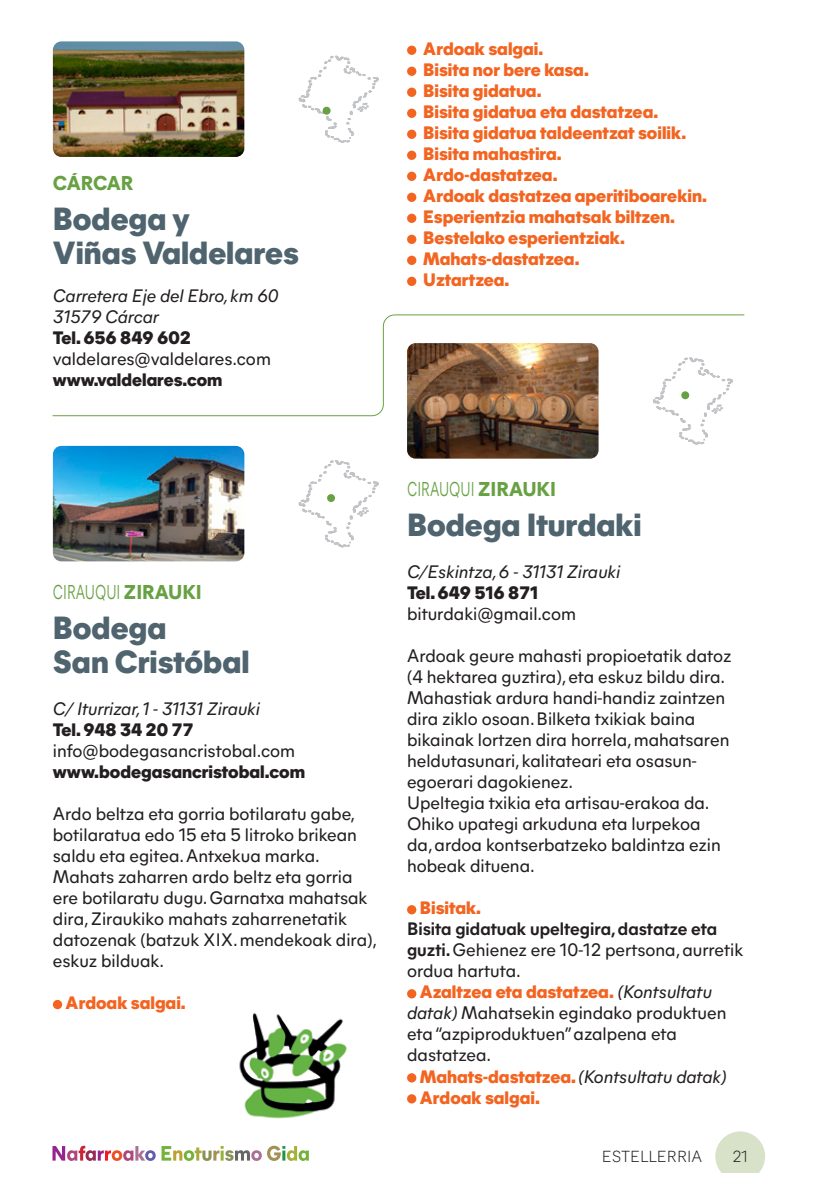
<style>
.page{position:relative;width:817px;height:1191px;background:#fff}
.page>*{position:absolute;margin:0;border:0;box-sizing:border-box;transform-origin:0 0}
.t1{font:800 32px "Mier A";color:#4f646e}
.t2{font:20px "Mier A";color:#68a143;scale:.7 1}
.t3{font:800 20px "Mier A";letter-spacing:-.02em;color:#68a143}
.t4{font:18px/21px "Mier A";color:#231f20}
.t5{font:800 18px "Mier A";color:#f36421}
.t6{font:italic 18px "Mier A";color:#231f20}
.t7{font:800 18px "Mier A";color:#231f20}
.t8{font:300 16px "Mier A";color:#231f20}
.s1{font-weight:800}
.s2{font-weight:700}
.s3{font-weight:800;color:#f36421}
.s4{font-style:italic}
.s5{font-weight:800;font-style:normal;color:#f36421}
</style>
<div class="page">
<div style="left:715px;top:1131px;width:50px;height:50px;background:#d7e2c9;border-radius:50%"></div>
<div style="left:663px;top:1173px;width:153px;height:18px;background:#fff"></div>
<svg style="left:52px;top:1145px;width:257px;height:16px"></svg>
<div style="left:53px;top:1000px;width:9px;height:9px;background:#f36421;border-radius:50%"></div>
<div style="left:407px;top:905px;width:9px;height:9px;background:#f36421;border-radius:50%"></div>
<div style="left:407px;top:989px;width:9px;height:9px;background:#f36421;border-radius:50%"></div>
<div style="left:407px;top:1073px;width:9px;height:9px;background:#f36421;border-radius:50%"></div>
<div style="left:407px;top:1094px;width:9px;height:9px;background:#f36421;border-radius:50%"></div>
<img style="left:53px;top:446px;width:191px;height:115px">
<img style="left:407px;top:416px;width:191px;height:42px">
<svg style="left:298px;top:460px;width:81px;height:88px"></svg>
<svg style="left:679px;top:416px;width:29px;height:29px"></svg>
<img style="left:239px;top:1013px;width:108px;height:106px">
<img style="left:53px;top:41px;width:191px;height:116px">
<svg style="left:298px;top:55px;width:81px;height:88px"></svg>
<div style="left:322px;top:107px;width:8px;height:8px;background:#68a143;border-radius:50%"></div>
<div style="left:407px;top:46px;width:9px;height:9px;background:#f36421;border-radius:50%"></div>
<div style="left:407px;top:67px;width:9px;height:9px;background:#f36421;border-radius:50%"></div>
<div style="left:407px;top:88px;width:9px;height:9px;background:#f36421;border-radius:50%"></div>
<div style="left:407px;top:109px;width:9px;height:9px;background:#f36421;border-radius:50%"></div>
<div style="left:407px;top:130px;width:9px;height:9px;background:#f36421;border-radius:50%"></div>
<div style="left:407px;top:151px;width:9px;height:9px;background:#f36421;border-radius:50%"></div>
<div style="left:407px;top:172px;width:9px;height:9px;background:#f36421;border-radius:50%"></div>
<div style="left:407px;top:193px;width:9px;height:9px;background:#f36421;border-radius:50%"></div>
<div style="left:407px;top:214px;width:9px;height:9px;background:#f36421;border-radius:50%"></div>
<div style="left:407px;top:235px;width:9px;height:9px;background:#f36421;border-radius:50%"></div>
<div style="left:407px;top:256px;width:9px;height:9px;background:#f36421;border-radius:50%"></div>
<div style="left:407px;top:277px;width:9px;height:9px;background:#f36421;border-radius:50%"></div>
<svg style="left:52px;top:314px;width:692px;height:102px"></svg>
<p class="t3" style="left:53px;top:169px;width:82px">CÁRCAR</p>
<p class="t1" style="left:53px;top:196px;width:139px">Bodega y</p>
<p class="t1" style="left:53px;top:230px;width:247px">Viñas Valdelares</p>
<p class="t6" style="left:53px;top:283px;width:227px">Carretera Eje del Ebro, km 60</p>
<p class="t6" style="left:53px;top:304px;width:107px">31579 Cárcar</p>
<p class="t7" style="left:53px;top:325px;width:139px">Tel. 656 849 602</p>
<p class="t4" style="left:53px;top:347px;width:219px">valdelares@valdelares.com</p>
<p class="t7" style="left:53px;top:367px;width:171px">www.valdelares.com</p>
<p class="t5" style="left:423px;top:35px;width:122px">Ardoak salgai.</p>
<p class="t5" style="left:423px;top:56px;width:167px">Bisita nor bere kasa.</p>
<p class="t5" style="left:423px;top:77px;width:120px">Bisita gidatua.</p>
<p class="t5" style="left:423px;top:98px;width:236px">Bisita gidatua eta dastatzea.</p>
<p class="t5" style="left:423px;top:119px;width:264px">Bisita gidatua taldeentzat soilik.</p>
<p class="t5" style="left:423px;top:140px;width:140px">Bisita mahastira.</p>
<p class="t5" style="left:423px;top:161px;width:136px">Ardo-dastatzea.</p>
<p class="t5" style="left:423px;top:182px;width:285px">Ardoak dastatzea aperitiboarekin.</p>
<p class="t5" style="left:423px;top:203px;width:253px">Esperientzia mahatsak biltzen.</p>
<p class="t5" style="left:423px;top:224px;width:203px">Bestelako esperientziak.</p>
<p class="t5" style="left:423px;top:245px;width:158px">Mahats-dastatzea.</p>
<p class="t5" style="left:423px;top:266px;width:88px">Uztartzea.</p>
<p class="t2" style="left:53px;top:577px;width:214px">CIRAUQUI <span class="s1">ZIRAUKI</span></p>
<p class="t1" style="left:53px;top:604px;width:115px">Bodega</p>
<p class="t1" style="left:53px;top:638px;width:198px">San Cristóbal</p>
<p class="t6" style="left:53px;top:695px;width:209px">C/ Iturrizar, 1 - 31131 Zirauki</p>
<p class="t7" style="left:53px;top:716px;width:142px">Tel. 948 34 20 77</p>
<p class="t4" style="left:53px;top:739px;width:244px">info@bodegasancristobal.com</p>
<p class="t7" style="left:53px;top:758px;width:254px">www.bodegasancristobal.com</p>
<p class="t4" style="left:53px;top:802px;width:305px;text-align:justify">Ardo beltza eta gorria botilaratu gabe, botilaratua edo 15 eta 5 litroko brikean saldu eta egitea. Antxekua marka.</p>
<p class="t4" style="left:53px;top:865px;width:326px">Mahats zaharren ardo beltz eta gorria ere botilaratu dugu. Garnatxa mahatsak dira, Ziraukiko mahats zaharrenetatik datozenak (batzuk XIX. mendekoak dira), eskuz bilduak.</p>
<p class="t5" style="left:66px;top:989px;width:122px">Ardoak salgai.</p>
<p class="t2" style="left:407px;top:475px;width:214px">CIRAUQUI <span class="s1">ZIRAUKI</span></p>
<p class="t1" style="left:407px;top:502px;width:236px">Bodega Iturdaki</p>
<p class="t6" style="left:407px;top:559px;width:215px">C/Eskintza, 6 - 31131 Zirauki</p>
<p class="t7" style="left:407px;top:580px;width:132px">Tel. 649 516 871</p>
<p class="t4" style="left:407px;top:602px;width:170px">biturdaki@gmail.com</p>
<p class="t4" style="left:407px;top:644px;width:325px">Ardoak geure mahasti propioetatik datoz (4 hektarea guztira), eta eskuz bildu dira.<br>Mahastiak ardura handi-handiz zaintzen dira ziklo osoan. Bilketa txikiak baina bikainak lortzen dira horrela, mahatsaren heldutasunari, kalitateari eta osasun&shy;egoerari dagokienez.</p>
<p class="t4" style="left:407px;top:791px;width:315px">Upeltegia txikia eta artisau-erakoa da.<br>Ohiko upategi arkuduna eta lurpekoa da, ardoa kontserbatzeko baldintza ezin hobeak dituena.</p>
<p class="t5" style="left:419px;top:895px;width:63px">Bisitak.</p>
<p class="t4" style="left:407px;top:917px;width:337px"><span class="s2">Bisita gidatuak upeltegira, dastatze eta guzti.</span> Gehienez ere 10-12 pertsona, aurretik ordua hartuta.</p>
<p class="t4" style="left:407px;top:980px;width:321px;text-indent:13px"><span class="s3">Azaltzea eta dastatzea.</span> <span class="s4">(Kontsultatu datak)</span> Mahatsekin egindako produktuen eta “azpiproduktuen” azalpena eta dastatzea.</p>
<p class="t6" style="left:419px;top:1063px;width:308px"><span class="s5">Mahats-dastatzea.</span> (Kontsultatu datak)</p>
<p class="t5" style="left:419px;top:1084px;width:122px">Ardoak salgai.</p>
<p class="t8" style="left:601px;top:1145px;width:102px">ESTELLERRIA</p>
<p class="t8" style="left:732px;top:1145px;width:17px">21</p>
</div>
